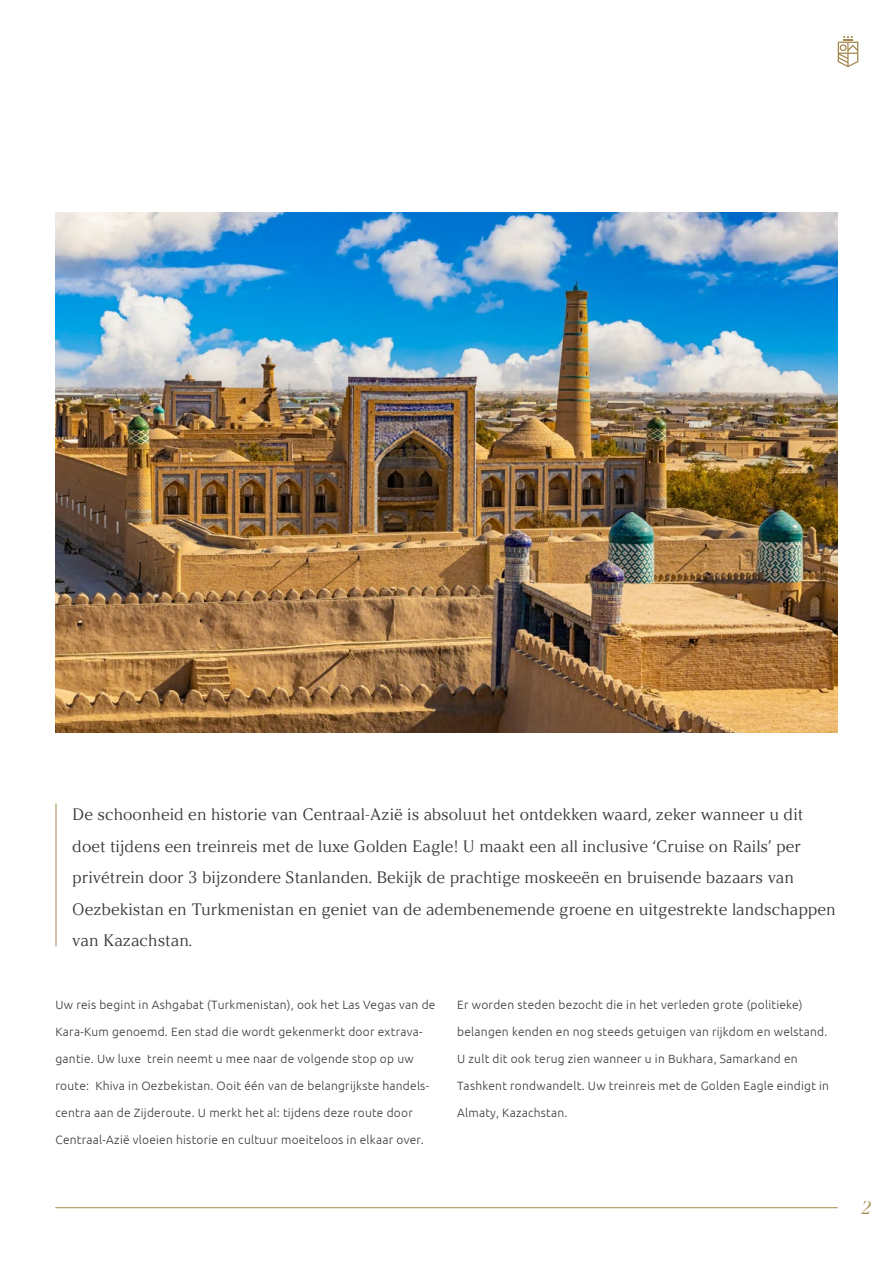
<style>
.page{position:relative;width:893px;height:1263px;background:#fff}
.page>*{position:absolute;margin:0;border:0;box-sizing:border-box;transform-origin:0 0}
.t1{font:italic 18px "Argesta Hairline";color:#a5884e}
.t2{font:16.5px/31.5px "Argesta Display";color:#383837}
.t3{font:300 12px "Ubuntu";letter-spacing:.02em;color:#383837}
</style>
<div class="page">
<hr style="left:55px;top:1207px;width:783px;height:1px;background:#a5884e">
<svg style="left:838px;top:36px;width:20px;height:31px"></svg>
<hr style="left:56px;top:803px;width:1px;height:143px;background:#a5884e">
<img style="left:55px;top:213px;width:783px;height:520px">
<p class="t2" style="left:72px;top:799px;width:765px">De schoonheid en historie van Centraal-Azië is absoluut het ontdekken waard, zeker wanneer u dit doet tijdens een treinreis met de luxe Golden Eagle! U maakt een all inclusive ‘Cruise on Rails’ per privétrein door 3 bijzondere Stanlanden. Bekijk de prachtige moskeeën en bruisende bazaars van Oezbekistan en Turkmenistan en geniet van de adembenemende groene en uitgestrekte landschappen van Kazachstan.</p>
<p class="t3" style="left:56px;top:998px;width:381px">Uw reis begint in Ashgabat (Turkmenistan), ook het Las Vegas van de</p>
<p class="t3" style="left:56px;top:1025px;width:368px">Kara-Kum genoemd. Een stad die wordt gekenmerkt door extrava-</p>
<p class="t3" style="left:56px;top:1052px;width:360px">gantie. Uw luxe trein neemt u mee naar de volgende stop op uw</p>
<p class="t3" style="left:56px;top:1079px;width:375px">route: Khiva in Oezbekistan. Ooit één van de belangrijkste handels-</p>
<p class="t3" style="left:56px;top:1106px;width:359px">centra aan de Zijderoute. U merkt het al: tijdens deze route door</p>
<p class="t3" style="left:56px;top:1133px;width:370px">Centraal-Azië vloeien historie en cultuur moeiteloos in elkaar over.</p>
<p class="t3" style="left:457px;top:998px;width:347px">Er worden steden bezocht die in het verleden grote (politieke)</p>
<p class="t3" style="left:457px;top:1025px;width:372px">belangen kenden en nog steeds getuigen van rijkdom en welstand.</p>
<p class="t3" style="left:457px;top:1052px;width:342px">U zult dit ook terug zien wanneer u in Bukhara, Samarkand en</p>
<p class="t3" style="left:457px;top:1079px;width:373px">Tashkent rondwandelt. Uw treinreis met de Golden Eagle eindigt in</p>
<p class="t3" style="left:457px;top:1106px;width:112px">Almaty, Kazachstan.</p>
<h1 class="t1" style="left:860px;top:1197px;width:12px">2</h1>
</div>
